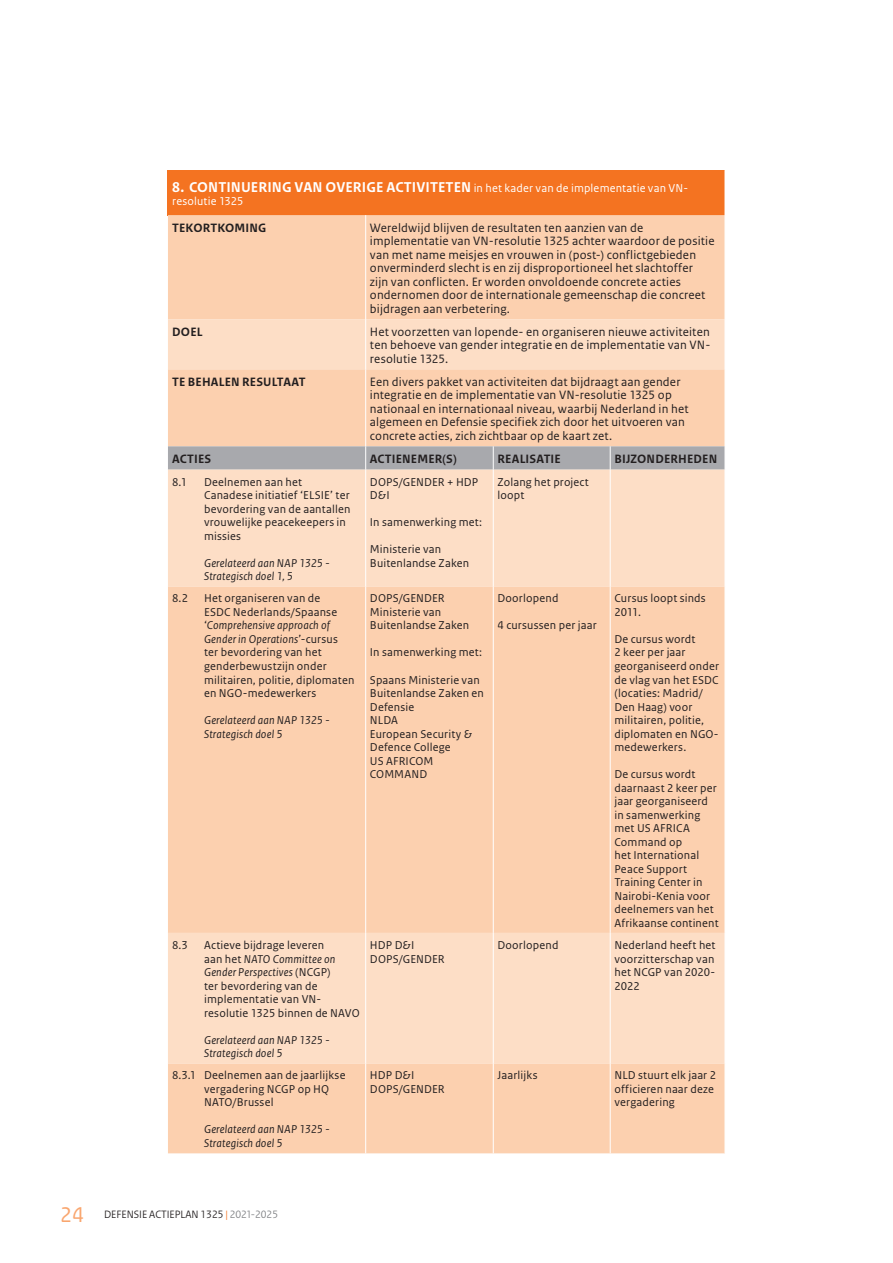
<style>
.page{position:relative;width:893px;height:1263px;background:#fff}
.page>*{position:absolute;margin:0;border:0;box-sizing:border-box;transform-origin:0 0}
.t1{font:700 15px "Rijksoverheid Sans Text";letter-spacing:.01em;color:#fff}
.t2{font:12.75px/13.5px "Rijksoverheid Sans Text";letter-spacing:.01em;color:#231f20}
.t3{font:700 12.75px "Rijksoverheid Sans Text";letter-spacing:.015em;color:#231f20}
.t4{font:12px/13.5px "Rijksoverheid Sans Text";letter-spacing:.015em;color:#231f20}
.t5{font:italic 12px/13.5px "Rijksoverheid Sans Text";letter-spacing:.015em;color:#231f20}
.t6{font:12px "Rijksoverheid Sans Text";letter-spacing:.015em;color:#fff}
.t7{font:11.25px "Rijksoverheid Sans Heading";color:#231f20}
.s1{font-weight:400;font-size:12px}
.s2{font-style:italic}
.s3{font-family:"Rijksoverheid Sans Text";font-size:22.5px;color:#f9a66f}
.s4{color:#f47321}
.s5{color:#808285}
</style>
<div class="page">
<div style="left:168px;top:170px;width:557px;height:45px;background:#f47321"></div>
<div style="left:168px;top:215px;width:557px;height:938px;background:#fcd0af"></div>
<svg style="left:168px;top:319px;width:557px;height:744px;background:#fcd5b8"></svg>
<hr style="left:493px;top:469px;width:1px;height:117px;background:#fff">
<hr style="left:493px;top:586px;width:1px;height:347px;background:#fff">
<hr style="left:493px;top:933px;width:1px;height:130px;background:#fff">
<hr style="left:493px;top:1063px;width:1px;height:90px;background:#fff">
<hr style="left:365px;top:215px;width:1px;height:104px;background:#fff">
<hr style="left:365px;top:319px;width:1px;height:50px;background:#fff">
<hr style="left:365px;top:369px;width:1px;height:77px;background:#fff">
<hr style="left:365px;top:469px;width:1px;height:117px;background:#fff">
<hr style="left:365px;top:586px;width:1px;height:347px;background:#fff">
<hr style="left:365px;top:933px;width:1px;height:130px;background:#fff">
<hr style="left:365px;top:1063px;width:1px;height:90px;background:#fff">
<hr style="left:610px;top:469px;width:1px;height:117px;background:#fff">
<hr style="left:610px;top:586px;width:1px;height:347px;background:#fff">
<hr style="left:610px;top:933px;width:1px;height:130px;background:#fff">
<hr style="left:610px;top:1063px;width:1px;height:90px;background:#fff">
<div style="left:168px;top:446px;width:557px;height:23px;background:#a8a9ad"></div>
<p class="t1" style="left:172px;top:179px;width:518px">8. CONTINUERING VAN OVERIGE ACTIVITETEN <span class="s1">in het kader van de implementatie van VN-</span></p>
<p class="t6" style="left:172px;top:195px;width:73px">resolutie 1325</p>
<p class="t3" style="left:172px;top:220px;width:96px">TEKORTKOMING</p>
<p class="t2" style="left:370px;top:221px;width:346px">Wereldwijd blijven de resultaten ten aanzien van de implementatie van VN-resolutie 1325 achter waardoor de positie van met name meisjes en vrouwen in (post-) conflictgebieden onverminderd slecht is en zij disproportioneel het slachtoffer<br>zijn van conflicten. Er worden onvoldoende concrete acties ondernomen door de internationale gemeenschap die concreet bijdragen aan verbetering.</p>
<p class="t3" style="left:172px;top:324px;width:32px">DOEL</p>
<p class="t2" style="left:370px;top:325px;width:342px;text-align:justify">Het voorzetten van lopende- en organiseren nieuwe activiteiten ten behoeve van gender integratie en de implementatie van VN&shy;resolutie 1325.</p>
<p class="t3" style="left:172px;top:375px;width:135px">TE BEHALEN RESULTAAT</p>
<p class="t2" style="left:370px;top:375px;width:320px">Een divers pakket van activiteiten dat bijdraagt aan gender integratie en de implementatie van VN-resolutie 1325 op nationaal en internationaal niveau, waarbij Nederland in het algemeen en Defensie specifiek zich door het uitvoeren van concrete acties, zich zichtbaar op de kaart zet.</p>
<p class="t3" style="left:172px;top:452px;width:41px">ACTIES</p>
<p class="t3" style="left:370px;top:452px;width:88px">ACTIENEMER(S)</p>
<p class="t3" style="left:497px;top:452px;width:65px">REALISATIE</p>
<p class="t3" style="left:614px;top:452px;width:104px">BIJZONDERHEDEN</p>
<p class="t4" style="left:172px;top:475px;width:16px">8.1</p>
<p class="t4" style="left:204px;top:475px;width:148px">Deelnemen aan het<br>Canadese initiatief ‘ELSIE’ ter bevordering van de aantallen vrouwelijke peacekeepers in missies</p>
<p class="t5" style="left:204px;top:556px;width:127px">Gerelateerd aan NAP 1325 -<br>Strategisch doel 1, 5</p>
<p class="t4" style="left:497px;top:475px;width:93px">Zolang het project loopt</p>
<p class="t4" style="left:370px;top:475px;width:110px">DOPS/GENDER + HDP<br>D&amp;I</p>
<p class="t4" style="left:370px;top:515px;width:114px">In samenwerking met:</p>
<p class="t4" style="left:370px;top:542px;width:101px">Ministerie van<br>Buitenlandse Zaken</p>
<p class="t4" style="left:172px;top:592px;width:17px">8.2</p>
<p class="t4" style="left:204px;top:592px;width:152px">Het organiseren van de<br>ESDC Nederlands/Spaanse ‘<span class="s2">Comprehensive approach of<br>Gender in Operations</span>’-cursus ter bevordering van het genderbewustzijn onder militairen, politie, diplomaten en NGO-medewerkers</p>
<p class="t5" style="left:204px;top:714px;width:127px">Gerelateerd aan NAP 1325 -<br>Strategisch doel 5</p>
<p class="t4" style="left:172px;top:938px;width:17px">8.3</p>
<p class="t4" style="left:204px;top:938px;width:157px">Actieve bijdrage leveren<br>aan het <span class="s2">NATO Committee on<br>Gender Perspectives</span> (NCGP)<br>ter bevordering van de implementatie van VN&shy;resolutie 1325 binnen de NAVO</p>
<p class="t5" style="left:204px;top:1033px;width:127px">Gerelateerd aan NAP 1325 -<br>Strategisch doel 5</p>
<p class="t4" style="left:204px;top:1069px;width:143px;text-indent:-32px">8.3.1 Deelnemen aan de jaarlijkse vergadering NCGP op HQ<br>NATO/Brussel</p>
<p class="t5" style="left:204px;top:1123px;width:127px">Gerelateerd aan NAP 1325 -<br>Strategisch doel 5</p>
<p class="t4" style="left:370px;top:592px;width:101px">DOPS/GENDER<br>Ministerie van<br>Buitenlandse Zaken</p>
<p class="t4" style="left:370px;top:646px;width:114px">In samenwerking met:</p>
<p class="t4" style="left:370px;top:673px;width:116px">Spaans Ministerie van<br>Buitenlandse Zaken en<br>Defensie<br>NLDA<br>European Security &amp;<br>Defence College<br>US AFRICOM<br>COMMAND</p>
<p class="t4" style="left:497px;top:592px;width:62px">Doorlopend</p>
<p class="t4" style="left:497px;top:619px;width:101px">4 cursussen per jaar</p>
<p class="t4" style="left:614px;top:592px;width:93px">Cursus loopt sinds<br>2011.</p>
<p class="t4" style="left:614px;top:632px;width:106px">De cursus wordt<br>2 keer per jaar georganiseerd onder de vlag van het ESDC (locaties: Madrid/<br>Den Haag) voor militairen, politie, diplomaten en NGO&shy;medewerkers.</p>
<p class="t4" style="left:614px;top:767px;width:106px">De cursus wordt daarnaast 2 keer per jaar georganiseerd in samenwerking met US AFRICA<br>Command op<br>het International<br>Peace Support<br>Training Center in<br>Nairobi-Kenia voor deelnemers van het<br>Afrikaanse continent</p>
<p class="t4" style="left:370px;top:938px;width:76px">HDP D&amp;I<br>DOPS/GENDER</p>
<p class="t4" style="left:497px;top:938px;width:62px">Doorlopend</p>
<p class="t4" style="left:614px;top:938px;width:103px;text-align:justify">Nederland heeft het voorzitterschap van het NCGP van 2020- 2022</p>
<p class="t4" style="left:370px;top:1069px;width:76px">HDP D&amp;I<br>DOPS/GENDER</p>
<p class="t4" style="left:497px;top:1069px;width:42px">Jaarlijks</p>
<p class="t4" style="left:614px;top:1069px;width:103px">NLD stuurt elk jaar 2 officieren naar deze vergadering</p>
<p class="t7" style="left:60px;top:1208px;width:220px"><span class="s3">24</span> DEFENSIE ACTIEPLAN 1325 <span class="s4">|</span> <span class="s5">2021-2025</span></p>
</div>
